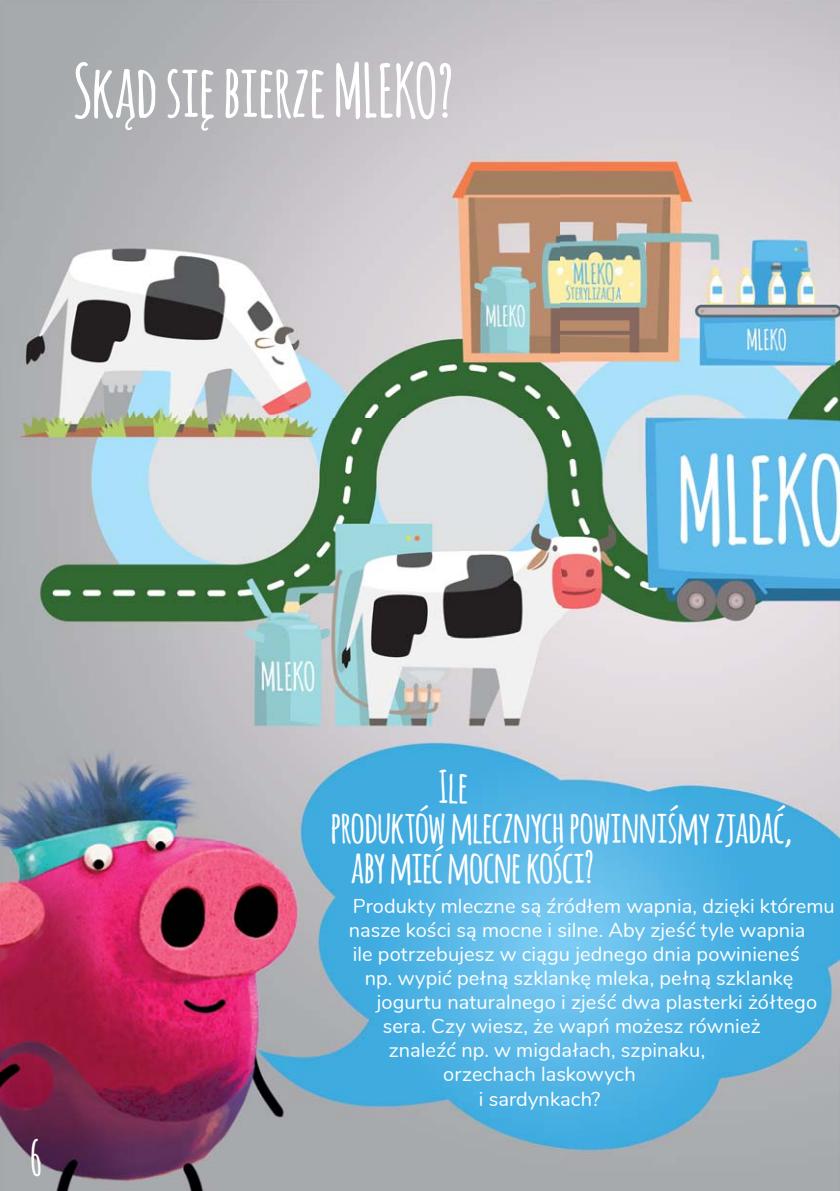
<style>
.page{position:relative;width:840px;height:1191px;background:#fff}
.page>*{position:absolute;margin:0;border:0;box-sizing:border-box;transform-origin:0 0}
.t1{font:700 72px "Amatic";color:#fff}
.t2{font:700 48px "Amatic";color:#fff}
.t3{font:700 44px "Amatic";letter-spacing:-.005em;color:#fff}
.t4{font:20px "Nunito";letter-spacing:.005em;color:#fff}
</style>
<div class="page">
<img style="left:0;top:0;width:839px;height:1191px">
<img style="left:32px;top:1139px;width:9px;height:37px">
<h1 class="t1" style="left:73px;top:50px;width:382px">Skąd się bierze MLEKO?</h1>
<h2 class="t2" style="left:29px;top:1131px;width:15px">6</h2>
<h3 class="t3" style="left:438px;top:761px;width:31px">Ile</h3>
<h3 class="t3" style="left:330px;top:801px;width:463px">produktów mlecznych powinniśmy zjadać,</h3>
<h3 class="t3" style="left:350px;top:841px;width:245px">aby mieć mocne kości?</h3>
<p class="t4" style="left:352px;top:893px;width:483px">Produkty mleczne są źródłem wapnia, dzięki któremu</p>
<p class="t4" style="left:348px;top:917px;width:458px">nasze kości są mocne i silne. Aby zjeść tyle wapnia</p>
<p class="t4" style="left:352px;top:941px;width:448px">ile potrzebujesz w ciągu jednego dnia powinieneś</p>
<p class="t4" style="left:364px;top:965px;width:430px">np. wypić pełną szklankę mleka, pełną szklankę</p>
<p class="t4" style="left:376px;top:989px;width:442px">jogurtu naturalnego i zjeść dwa plasterki żółtego</p>
<p class="t4" style="left:382px;top:1013px;width:379px">sera. Czy wiesz, że wapń możesz również</p>
<p class="t4" style="left:388px;top:1037px;width:318px">znaleźć np. w migdałach, szpinaku,</p>
<p class="t4" style="left:443px;top:1061px;width:194px">orzechach laskowych</p>
<p class="t4" style="left:478px;top:1085px;width:123px">i sardynkach?</p>
</div>
